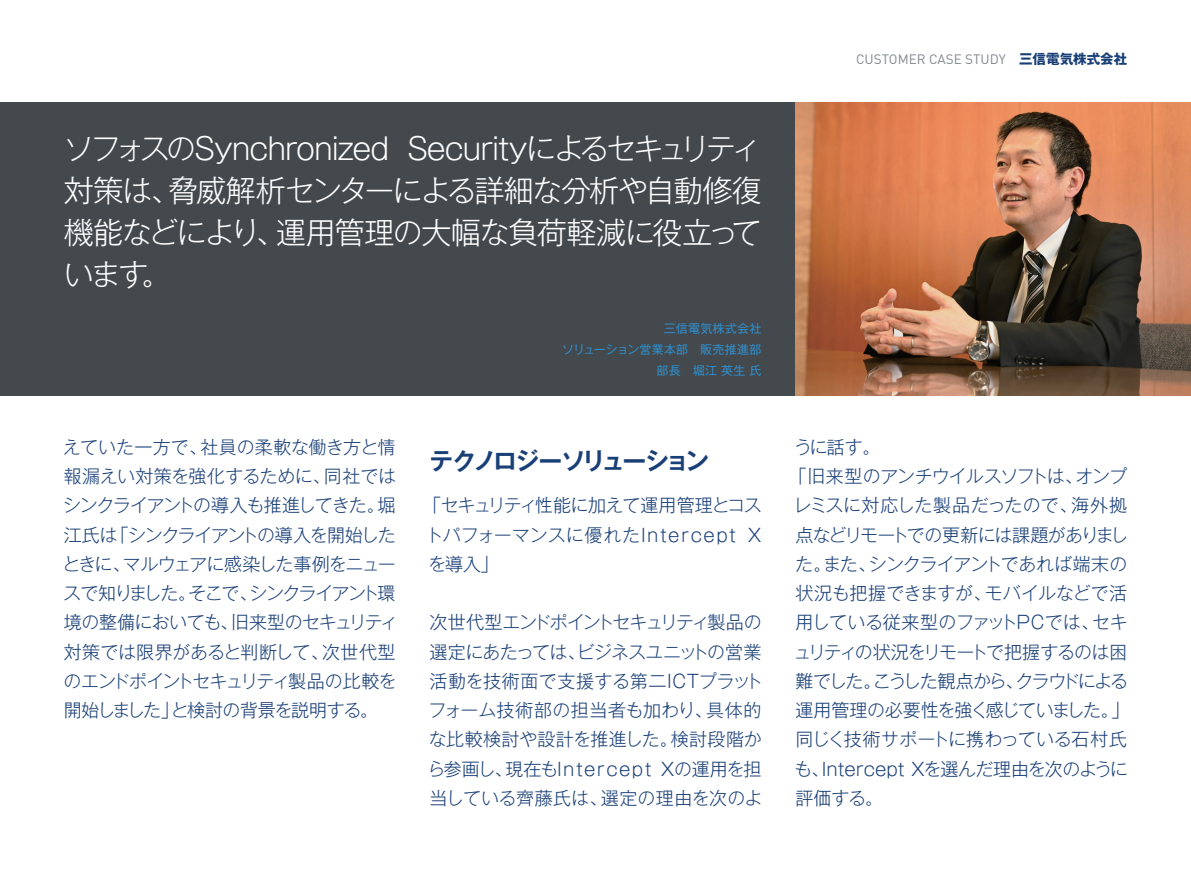
<style>
.page{position:relative;width:1191px;height:893px;background:#fff}
.page>*{position:absolute;margin:0;border:0;box-sizing:border-box;transform-origin:0 0}
.t1{font:300 30px/42px "Gothic MB101 Pro";letter-spacing:-.06em;color:#fff;text-align:justify}
.t2{font:700 24px "Gothic MB101 Pro De";letter-spacing:-.11em;color:#193f77}
.t3{font:300 18px/29.2px "Gothic MB101 Pro";letter-spacing:-.035em;color:#193f77;text-align:justify}
.t4{font:300 18px "Gothic MB101 Pro";letter-spacing:-.09em;color:#193f77}
.t5{font:300 18px "Gothic MB101 Pro";letter-spacing:-.06em;color:#193f77}
.t6{font:300 18px "Gothic MB101 Pro";letter-spacing:-.055em;color:#193f77}
.t7{font:300 18px "Gothic MB101 Pro";letter-spacing:.015em;color:#193f77}
.t8{font:300 18px "Gothic MB101 Pro";letter-spacing:-.005em;color:#193f77}
.t9{font:300 18px "Gothic MB101 Pro";color:#193f77}
.t10{font:13.5px "DIN";color:#81898e}
.t11{font:12px/21px "Gothic MB101 Pro";letter-spacing:.015em;color:#308ecd;text-align:right}
.s1{font-family:"Gothic MB101 Pro";font-weight:700;color:#193f77}
</style>
<div class="page">
<div style="left:0;top:102px;width:1191px;height:293px;background:#43494d"></div>
<img style="left:795px;top:102px;width:396px;height:293px">
<h1 class="t1" style="left:64px;top:123px;width:699px">ソフォスのSynchronized Securityによるセキュリティ対策は、脅威解析センターによる詳細な分析や自動修復機能などにより、運用管理の大幅な負荷軽減に役立っています。</h1>
<p class="t11" style="left:562px;top:316px;width:201px">三信電気株式会社<br>ソリューション営業本部　販売推進部部長　堀江 英生 氏</p>
<p class="t3" style="left:63px;top:430px;width:337px;text-align:left">えていた一方で、社員の柔軟な働き方と情報漏えい対策を強化するために、同社ではシンクライアントの導入も推進してきた。堀江氏は「シンクライアントの導入を開始したときに、マルウェアに感染した事例をニュースで知りました。そこで、シンクライアント環境の整備においても、旧来型のセキュリティ対策では限界があると判断して、次世代型のエンドポイントセキュリティ製品の比較を開始しました」と検討の背景を説明する。</p>
<h2 class="t2" style="left:429px;top:441px;width:281px">テクノロジーソリューション</h2>
<p class="t3" style="left:423px;top:488px;width:340px">「セキュリティ性能に加えて運用管理とコストパフォーマンスに優れたIntercept Xを導入」</p>
<p class="t3" style="left:427px;top:605px;width:337px">次世代型エンドポイントセキュリティ製品の選定にあたっては、ビジネスユニットの営業活動を技術面で支援する第二ICTプラットフォーム技術部の担当者も加わり、具体的な比較検討や設計を推進した。検討段階から参画し、現在もIntercept Xの運用を担当している齊藤氏は、選定の理由を次のよ</p>
<p class="t10" style="left:856px;top:50px;width:273px">CUSTOMER CASE STUDY <span class="s1">三信電気株式会社</span></p>
<p class="t3" style="left:794px;top:430px;width:88px">うに話す。</p>
<p class="t3" style="left:789px;top:459px;width:340px">「旧来型のアンチウイルスソフトは、オンプ</p>
<p class="t7" style="left:793px;top:490px;width:335px">レミスに対応した製品だったので、海外拠</p>
<p class="t3" style="left:795px;top:518px;width:334px">点などリモートでの更新には課題がありまし</p>
<p class="t3" style="left:795px;top:547px;width:334px">た。また、シンクライアントであれば端末の</p>
<p class="t8" style="left:795px;top:578px;width:333px">状況も把握できますが、モバイルなどで活</p>
<p class="t3" style="left:795px;top:605px;width:334px">用している従来型のファットPCでは、セキ</p>
<p class="t5" style="left:793px;top:637px;width:335px">ュリティの状況をリモートで把握するのは困</p>
<p class="t4" style="left:795px;top:666px;width:334px">難でした。こうした観点から、クラウドによる</p>
<p class="t6" style="left:795px;top:695px;width:335px">運用管理の必要性を強く感じていました。」</p>
<p class="t9" style="left:795px;top:724px;width:333px">同じく技術サポートに携わっている石村氏</p>
<p class="t3" style="left:794px;top:752px;width:335px">も、Intercept Xを選んだ理由を次のように</p>
<p class="t3" style="left:795px;top:781px;width:89px">評価する。</p>
</div>
